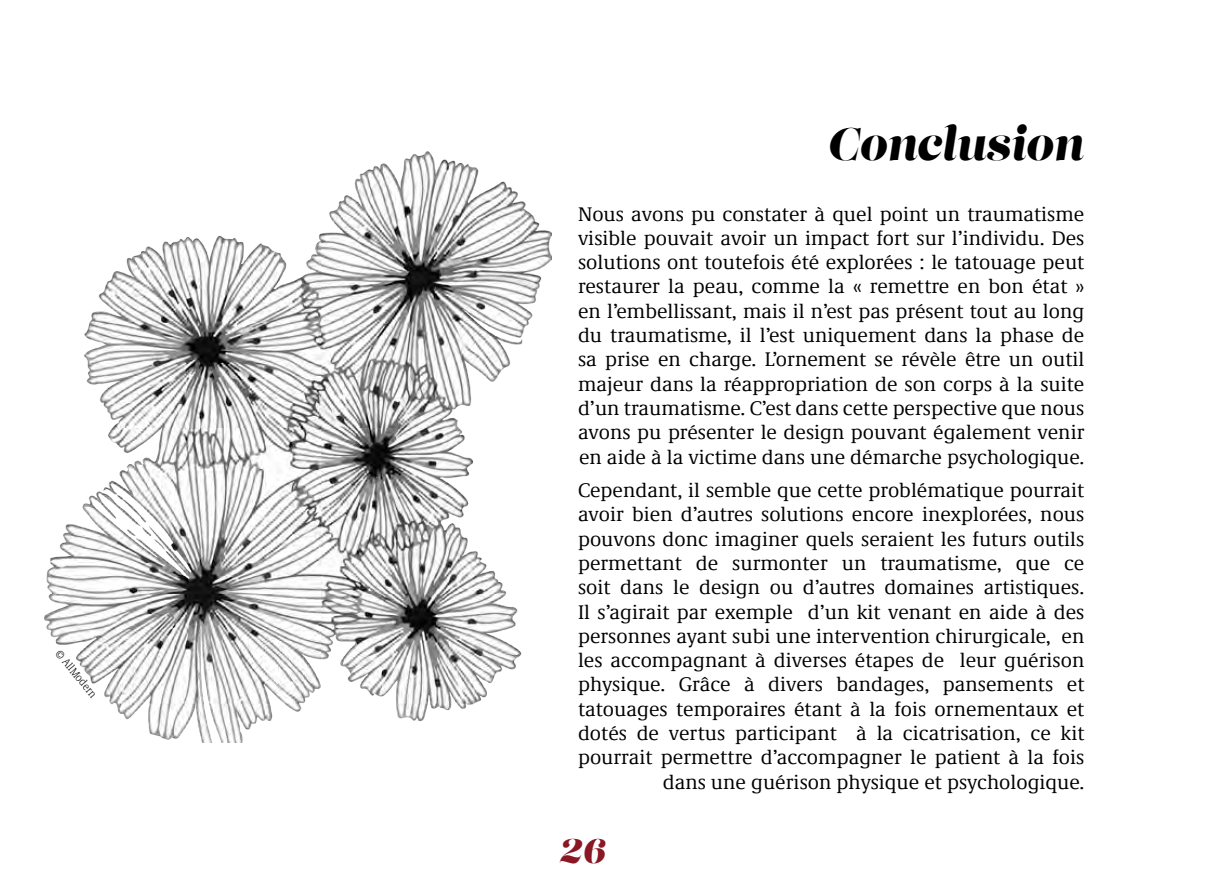
<style>
.page{position:relative;width:1212px;height:893px;background:#fff}
.page>*{position:absolute;margin:0;border:0;box-sizing:border-box;transform-origin:0 0}
.t1{font:italic 45px "Lust";color:#000}
.t2{font:italic 33.75px "Lust";color:#8a1724}
.t3{font:20.25px/24.3px "Demos Next Pro";color:#000;text-align:justify}
.t4{font:300 condensed 11.25px "Demos Next Pro";color:#000}
</style>
<div class="page">
<img style="left:45px;top:151px;width:506px;height:591px">
<p class="t4" style="left:63px;top:647px;width:59px;rotate:50deg">© AllModern</p>
<h1 class="t1" style="left:829px;top:115px;width:257px">Conclusion</h1>
<p class="t3" style="left:578px;top:201px;width:508px">Nous avons pu constater à quel point un traumatisme visible pouvait avoir un impact fort sur l’individu. Des solutions ont toutefois été explorées : le tatouage peut restaurer la peau, comme la « remettre en bon état » en l’embellissant, mais il n’est pas présent tout au long du traumatisme, il l’est uniquement dans la phase de sa prise en charge. L’ornement se révèle être un outil majeur dans la réappropriation de son corps à la suite d’un traumatisme. C’est dans cette perspective que nous avons pu présenter le design pouvant également venir en aide à la victime dans une démarche psychologique.</p>
<p class="t3" style="left:578px;top:477px;width:508px;text-align:right">Cependant, il semble que cette problématique pourrait avoir bien d’autres solutions encore inexplorées, nous pouvons donc imaginer quels seraient les futurs outils permettant de surmonter un traumatisme, que ce soit dans le design ou d’autres domaines artistiques.<br>Il s’agirait par exemple d’un kit venant en aide à des personnes ayant subi une intervention chirurgicale, en les accompagnant à diverses étapes de leur guérison physique. Grâce à divers bandages, pansements et tatouages temporaires étant à la fois ornementaux et dotés de vertus participant à la cicatrisation, ce kit pourrait permettre d’accompagner le patient à la fois dans une guérison physique et psychologique.</p>
<h2 class="t2" style="left:561px;top:829px;width:47px">26</h2>
</div>
